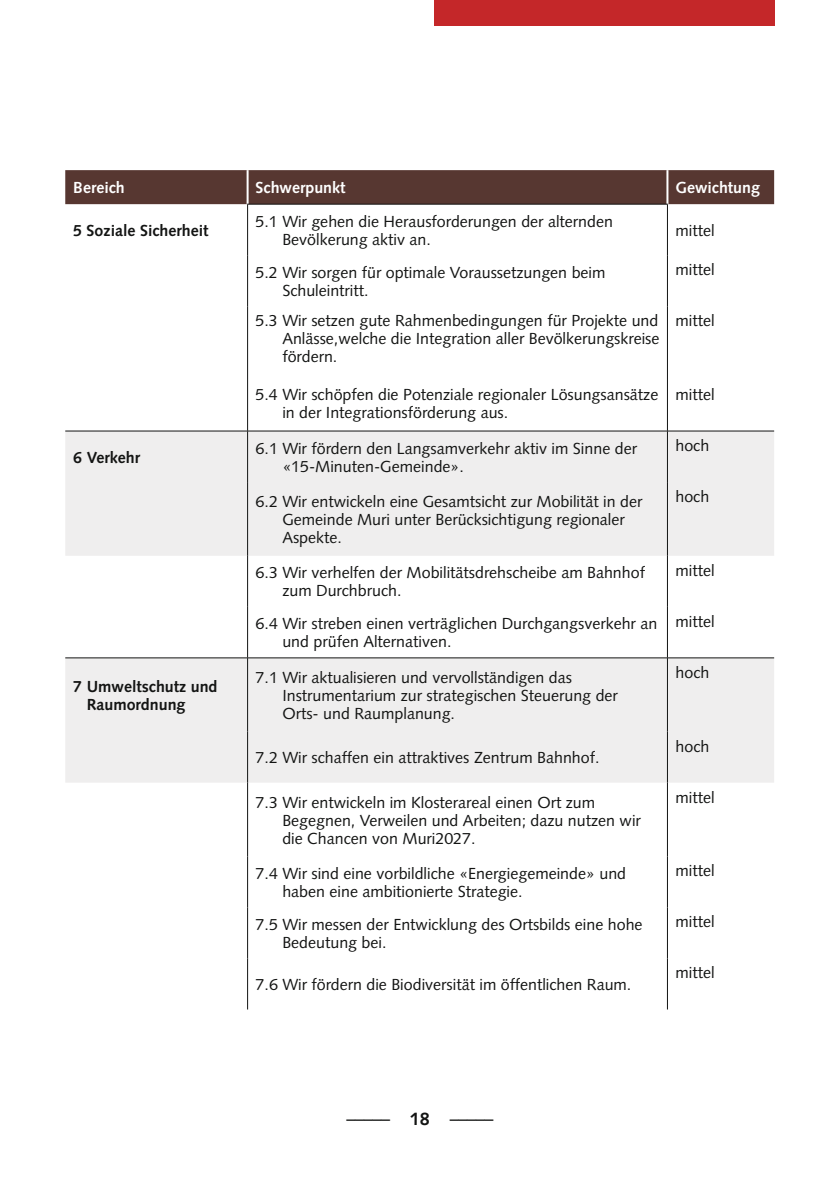
<style>
.page{position:relative;width:840px;height:1191px;background:#fff}
.page>*{position:absolute;margin:0;border:0;box-sizing:border-box;transform-origin:0 0}
.t1{font:18px "Syntax";color:#131413}
.t2{font:16px/18px "Syntax";color:#131413}
.t3{font:700 16px/18px "Syntax";color:#131413}
.t4{font:700 16px "Syntax";color:#fff}
.s1{font-weight:700}
</style>
<div class="page">
<div style="left:434px;top:0;width:340px;height:26px;background:#c42729"></div>
<div style="left:65px;top:170px;width:708px;height:34px;background:#573731"></div>
<svg style="left:65px;top:432px;width:708px;height:350px;fill:#efeeee"></svg>
<hr style="left:247px;top:204px;width:1px;height:51px;background:#131413">
<hr style="left:666px;top:204px;width:1px;height:51px;background:#131413">
<hr style="left:247px;top:255px;width:1px;height:51px;background:#131413">
<hr style="left:666px;top:255px;width:1px;height:51px;background:#131413">
<hr style="left:247px;top:306px;width:1px;height:74px;background:#131413">
<hr style="left:666px;top:306px;width:1px;height:74px;background:#131413">
<hr style="left:247px;top:431px;width:1px;height:51px;background:#131413">
<hr style="left:666px;top:431px;width:1px;height:51px;background:#131413">
<hr style="left:247px;top:482px;width:1px;height:74px;background:#131413">
<hr style="left:666px;top:482px;width:1px;height:74px;background:#131413">
<hr style="left:247px;top:556px;width:1px;height:51px;background:#131413">
<hr style="left:666px;top:556px;width:1px;height:51px;background:#131413">
<hr style="left:247px;top:607px;width:1px;height:50px;background:#131413">
<hr style="left:666px;top:607px;width:1px;height:50px;background:#131413">
<hr style="left:247px;top:658px;width:1px;height:73px;background:#131413">
<hr style="left:666px;top:658px;width:1px;height:73px;background:#131413">
<hr style="left:247px;top:731px;width:1px;height:51px;background:#131413">
<hr style="left:666px;top:731px;width:1px;height:51px;background:#131413">
<hr style="left:247px;top:782px;width:1px;height:74px;background:#131413">
<hr style="left:666px;top:782px;width:1px;height:74px;background:#131413">
<hr style="left:247px;top:856px;width:1px;height:51px;background:#131413">
<hr style="left:666px;top:856px;width:1px;height:51px;background:#131413">
<hr style="left:247px;top:907px;width:1px;height:51px;background:#131413">
<hr style="left:666px;top:907px;width:1px;height:51px;background:#131413">
<hr style="left:247px;top:958px;width:1px;height:51px;background:#131413">
<hr style="left:666px;top:958px;width:1px;height:51px;background:#131413">
<hr style="left:246px;top:170px;width:2px;height:34px;background:#fff">
<hr style="left:666px;top:170px;width:2px;height:34px;background:#fff">
<hr style="left:65px;top:657px;width:182px;height:1px;background:#131413">
<hr style="left:247px;top:657px;width:420px;height:1px;background:#131413">
<hr style="left:667px;top:657px;width:106px;height:1px;background:#131413">
<hr style="left:247px;top:204px;width:420px;height:1px;background:#131413">
<hr style="left:247px;top:380px;width:1px;height:51px;background:#131413">
<hr style="left:666px;top:380px;width:1px;height:51px;background:#131413">
<hr style="left:65px;top:431px;width:182px;height:1px;background:#131413">
<hr style="left:247px;top:431px;width:420px;height:1px;background:#131413">
<hr style="left:667px;top:431px;width:106px;height:1px;background:#131413">
<p class="t4" style="left:73px;top:178px;width:53px">Bereich</p>
<p class="t4" style="left:255px;top:178px;width:91px">Schwerpunkt</p>
<p class="t4" style="left:675px;top:178px;width:86px">Gewichtung</p>
<p class="t3" style="left:73px;top:221px;width:137px">5 Soziale Sicherheit</p>
<p class="t2" style="left:282px;top:212px;width:332px;text-indent:-27px">5.1 Wir gehen die Herausforderungen der alternden<br>Bevölkerung aktiv an.</p>
<p class="t2" style="left:675px;top:221px;width:41px">mittel</p>
<p class="t2" style="left:282px;top:263px;width:324px;text-indent:-27px">5.2 Wir sorgen für optimale Voraussetzungen beim<br>Schuleintritt.</p>
<p class="t2" style="left:675px;top:261px;width:41px">mittel</p>
<p class="t2" style="left:282px;top:312px;width:378px;text-align:justify;text-indent:-27px">5.3 Wir setzen gute Rahmenbedingungen für Projekte und Anlässe,welche die Integration aller Bevölkerungskreise fördern.</p>
<p class="t2" style="left:675px;top:312px;width:41px">mittel</p>
<p class="t2" style="left:282px;top:385px;width:377px;text-indent:-27px">5.4 Wir schöpfen die Potenziale regionaler Lösungsansätze in der Integrationsförderung aus.</p>
<p class="t2" style="left:675px;top:385px;width:41px">mittel</p>
<p class="t3" style="left:73px;top:448px;width:68px">6 Verkehr</p>
<p class="t2" style="left:282px;top:439px;width:356px;text-indent:-27px">6.1 Wir fördern den Langsamverkehr aktiv im Sinne der «15-Minuten-Gemeinde».</p>
<p class="t2" style="left:675px;top:436px;width:35px">hoch</p>
<p class="t2" style="left:282px;top:492px;width:361px;text-indent:-27px">6.2 Wir entwickeln eine Gesamtsicht zur Mobilität in der<br>Gemeinde Muri unter Berücksichtigung regionaler<br>Aspekte.</p>
<p class="t2" style="left:675px;top:487px;width:35px">hoch</p>
<p class="t2" style="left:282px;top:564px;width:364px;text-indent:-27px">6.3 Wir verhelfen der Mobilitätsdrehscheibe am Bahnhof zum Durchbruch.</p>
<p class="t2" style="left:675px;top:561px;width:41px">mittel</p>
<p class="t2" style="left:282px;top:615px;width:376px;text-indent:-27px">6.4 Wir streben einen verträglichen Durchgangsverkehr an und prüfen Alternativen.</p>
<p class="t2" style="left:675px;top:612px;width:41px">mittel</p>
<p class="t3" style="left:87px;top:677px;width:132px;text-indent:-13px">7 Umweltschutz und<br>Raumordnung</p>
<p class="t2" style="left:282px;top:668px;width:337px;text-indent:-27px">7.1 Wir aktualisieren und vervollständigen das<br>Instrumentarium zur strategischen Steuerung der<br>Orts- und Raumplanung.</p>
<p class="t2" style="left:675px;top:663px;width:35px">hoch</p>
<p class="t2" style="left:255px;top:748px;width:345px">7.2 Wir schaffen ein attraktives Zentrum Bahnhof.</p>
<p class="t2" style="left:675px;top:737px;width:35px">hoch</p>
<p class="t2" style="left:282px;top:793px;width:360px;text-indent:-27px">7.3 Wir entwickeln im Klosterareal einen Ort zum<br>Begegnen, Verweilen und Arbeiten; dazu nutzen wir die Chancen von Muri2027.</p>
<p class="t2" style="left:675px;top:788px;width:41px">mittel</p>
<p class="t2" style="left:282px;top:864px;width:345px;text-indent:-27px">7.4 Wir sind eine vorbildliche «Energiegemeinde» und haben eine ambitionierte Strategie.</p>
<p class="t2" style="left:675px;top:862px;width:41px">mittel</p>
<p class="t2" style="left:282px;top:915px;width:361px;text-indent:-27px">7.5 Wir messen der Entwicklung des Ortsbilds eine hohe<br>Bedeutung bei.</p>
<p class="t2" style="left:675px;top:913px;width:41px">mittel</p>
<p class="t2" style="left:255px;top:975px;width:377px">7.6 Wir fördern die Biodiversität im öffentlichen Raum.</p>
<p class="t2" style="left:675px;top:964px;width:41px">mittel</p>
<p class="t1" style="left:346px;top:1108px;width:148px">––––– <span class="s1">18</span> –––––</p>
</div>
